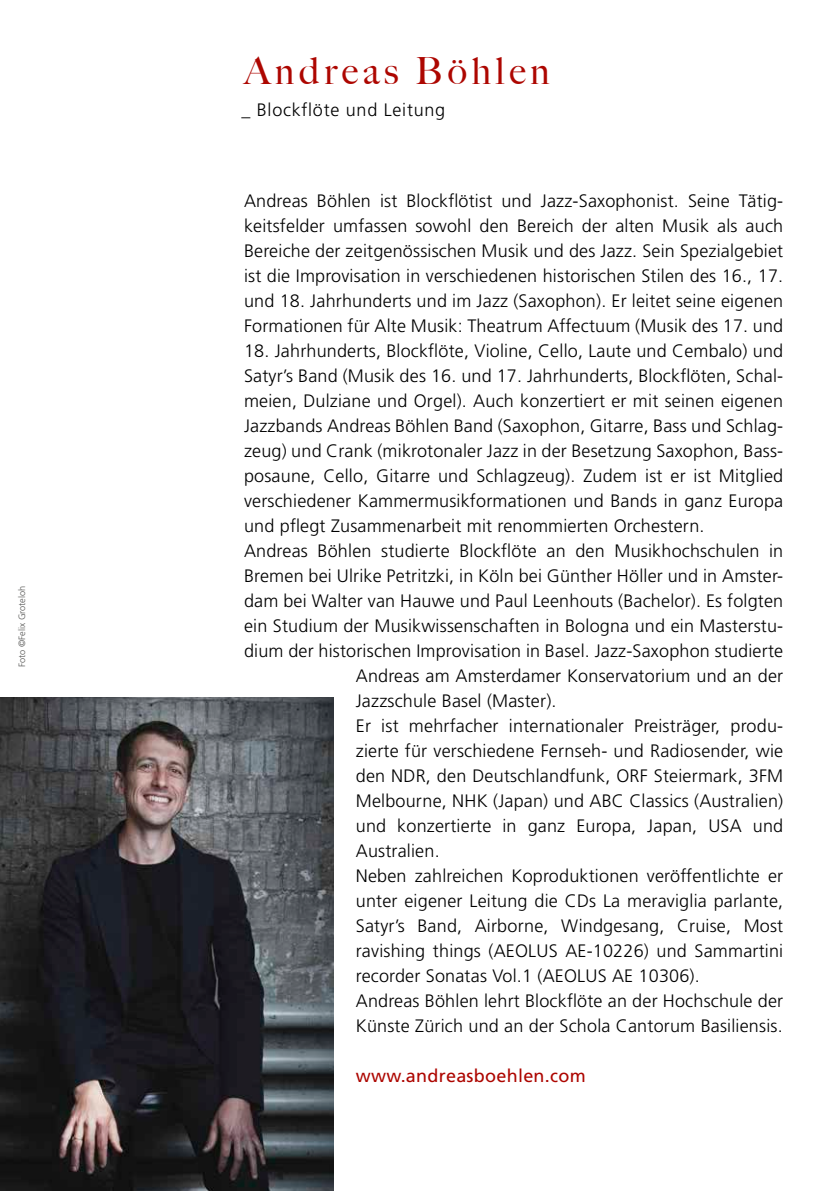
<style>
.page{position:relative;width:840px;height:1191px;background:#fff}
.page>*{position:absolute;margin:0;border:0;box-sizing:border-box;transform-origin:0 0}
.t1{font:500 37.4px "Big Caslon";letter-spacing:.12em;color:#ad0600}
.t2{font:300 18px/25px "Frutiger LT Std";letter-spacing:.01em;color:#000;text-align:justify}
.t3{font:18px "Frutiger LT Std";letter-spacing:.015em;color:#ad0600}
.t4{font:300 18px "Frutiger LT Std";letter-spacing:.04em;color:#000}
.t5{font:300 9.2px "Frutiger LT Std";color:#555554}
</style>
<div class="page">
<img style="left:0;top:697px;width:333px;height:494px">
<p class="t5" style="left:17px;top:667px;width:83px;rotate:-90deg">Foto ©Felix Groteloh</p>
<h1 class="t1" style="left:244px;top:40px;width:307px">Andreas Böhlen</h1>
<p class="t4" style="left:241px;top:100px;width:205px">_ Blockflöte und Leitung</p>
<p class="t2" style="left:244px;top:188px;width:540px">Andreas Böhlen ist Blockflötist und Jazz-Saxophonist. Seine Tätig&shy;keitsfelder umfassen sowohl den Bereich der alten Musik als auch Bereiche der zeitgenössischen Musik und des Jazz. Sein Spezialgebiet ist die Improvisation in verschiedenen historischen Stilen des 16., 17. und 18. Jahrhunderts und im Jazz (Saxophon). Er leitet seine eigenen Formationen für Alte Musik: Theatrum Affectuum (Musik des 17. und</p>
<p class="t2" style="left:244px;top:338px;width:540px">18. Jahrhunderts, Blockflöte, Violine, Cello, Laute und Cembalo) und</p>
<p class="t2" style="left:244px;top:363px;width:540px">Satyr’s Band (Musik des 16. und 17. Jahrhunderts, Blockflöten, Schal-</p>
<p class="t2" style="left:244px;top:388px;width:540px">meien, Dulziane und Orgel). Auch konzertiert er mit seinen eigenen</p>
<p class="t2" style="left:244px;top:413px;width:540px">Jazzbands Andreas Böhlen Band (Saxophon, Gitarre, Bass und Schlag-</p>
<p class="t2" style="left:244px;top:438px;width:540px">zeug) und Crank (mikrotonaler Jazz in der Besetzung Saxophon, Bass-</p>
<p class="t2" style="left:244px;top:463px;width:540px">posaune, Cello, Gitarre und Schlagzeug). Zudem ist er ist Mitglied</p>
<p class="t2" style="left:244px;top:488px;width:540px">verschiedener Kammermusikformationen und Bands in ganz Europa</p>
<p class="t2" style="left:244px;top:513px;width:462px">und pflegt Zusammenarbeit mit renommierten Orchestern.</p>
<p class="t2" style="left:244px;top:538px;width:540px">Andreas Böhlen studierte Blockflöte an den Musikhochschulen in</p>
<p class="t2" style="left:244px;top:563px;width:540px">Bremen bei Ulrike Petritzki, in Köln bei Günther Höller und in Amster-</p>
<p class="t2" style="left:244px;top:588px;width:540px">dam bei Walter van Hauwe und Paul Leenhouts (Bachelor). Es folgten</p>
<p class="t2" style="left:244px;top:613px;width:540px">ein Studium der Musikwissenschaften in Bologna und ein Masterstu-</p>
<p class="t2" style="left:244px;top:638px;width:540px">dium der historischen Improvisation in Basel. Jazz-Saxophon studierte</p>
<p class="t2" style="left:355px;top:663px;width:428px">Andreas am Amsterdamer Konservatorium und an der</p>
<p class="t2" style="left:355px;top:688px;width:202px">Jazzschule Basel (Master).</p>
<p class="t2" style="left:355px;top:713px;width:428px">Er ist mehrfacher internationaler Preisträger, produ-</p>
<p class="t2" style="left:355px;top:738px;width:428px">zierte für verschiedene Fernseh- und Radiosender, wie</p>
<p class="t2" style="left:355px;top:763px;width:428px">den NDR, den Deutschlandfunk, ORF Steiermark, 3FM</p>
<p class="t2" style="left:355px;top:788px;width:428px">Melbourne, NHK (Japan) und ABC Classics (Australien)</p>
<p class="t2" style="left:355px;top:813px;width:428px">und konzertierte in ganz Europa, Japan, USA und</p>
<p class="t2" style="left:355px;top:838px;width:85px">Australien.</p>
<p class="t2" style="left:355px;top:863px;width:428px">Neben zahlreichen Koproduktionen veröffentlichte er</p>
<p class="t2" style="left:355px;top:888px;width:428px">unter eigener Leitung die CDs La meraviglia parlante,</p>
<p class="t2" style="left:355px;top:913px;width:428px">Satyr’s Band, Airborne, Windgesang, Cruise, Most</p>
<p class="t2" style="left:355px;top:938px;width:428px">ravishing things (AEOLUS AE-10226) und Sammartini</p>
<p class="t2" style="left:355px;top:963px;width:345px">recorder Sonatas Vol.1 (AEOLUS AE 10306).</p>
<p class="t2" style="left:355px;top:988px;width:428px">Andreas Böhlen lehrt Blockflöte an der Hochschule der</p>
<p class="t2" style="left:355px;top:1013px;width:428px">Künste Zürich und an der Schola Cantorum Basiliensis.</p>
<p class="t3" style="left:355px;top:1065px;width:231px">www.andreasboehlen.com</p>
</div>
